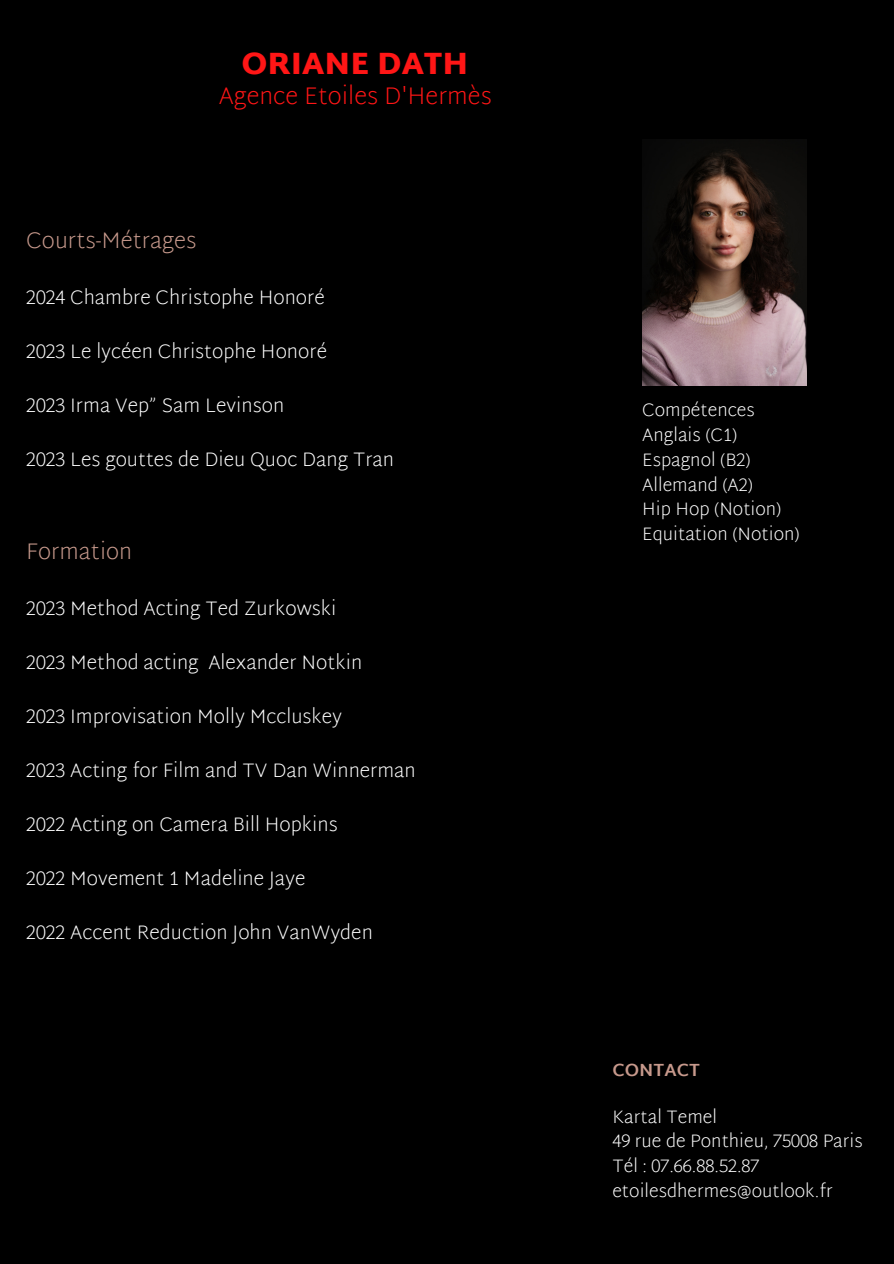
<style>
.page{position:relative;width:894px;height:1264px;background:#fff}
.page>*{position:absolute;margin:0;border:0;box-sizing:border-box;transform-origin:0 0}
.t1{font:900 31.5px "Martel Sans";color:#ff1616}
.t2{font:200 24px "Martel Sans";color:#ff1616}
.t3{font:200 22.5px "Martel Sans";color:#c7998c}
.t4{font:200 19.5px "Martel Sans";color:#fff}
.t5{font:200 18px "Martel Sans";color:#fff}
.t6{font:700 18px "Martel Sans";color:#c7998c}
</style>
<div class="page">
<div style="left:0;top:0;width:893px;height:1263px;background:#000"></div>
<img style="left:642px;top:139px;width:164px;height:247px">
<h2 class="t1" style="left:241px;top:44px;width:228px">ORIANE DATH</h2>
<p class="t2" style="left:219px;top:82px;width:274px">Agence Etoiles D'Hermès</p>
<p class="t3" style="left:26px;top:227px;width:172px">Courts-Métrages</p>
<p class="t4" style="left:26px;top:286px;width:300px">2024 Chambre Christophe Honoré</p>
<p class="t4" style="left:26px;top:340px;width:302px">2023 Le lycéen Christophe Honoré</p>
<p class="t4" style="left:26px;top:394px;width:259px">2023 Irma Vep” Sam Levinson</p>
<p class="t4" style="left:26px;top:448px;width:369px">2023 Les gouttes de Dieu Quoc Dang Tran</p>
<p class="t3" style="left:26px;top:537px;width:107px">Formation</p>
<p class="t4" style="left:26px;top:596px;width:311px">2023 Method Acting Ted Zurkowski</p>
<p class="t4" style="left:26px;top:650px;width:337px">2023 Method acting Alexander Notkin</p>
<p class="t4" style="left:26px;top:704px;width:317px">2023 Improvisation Molly Mccluskey</p>
<p class="t4" style="left:26px;top:758px;width:391px">2023 Acting for Film and TV Dan Winnerman</p>
<p class="t4" style="left:26px;top:812px;width:313px">2022 Acting on Camera Bill Hopkins</p>
<p class="t4" style="left:26px;top:866px;width:280px">2022 Movement 1 Madeline Jaye</p>
<p class="t4" style="left:26px;top:920px;width:348px">2022 Accent Reduction John VanWyden</p>
<p class="t5" style="left:642px;top:399px;width:114px">Compétences</p>
<h3 class="t5" style="left:642px;top:424px;width:97px">Anglais (C1)</h3>
<p class="t5" style="left:642px;top:449px;width:110px">Espagnol (B2)</p>
<p class="t5" style="left:642px;top:474px;width:112px">Allemand (A2)</p>
<p class="t5" style="left:642px;top:498px;width:141px">Hip Hop (Notion)</p>
<p class="t5" style="left:642px;top:523px;width:159px">Equitation (Notion)</p>
<p class="t6" style="left:612px;top:1059px;width:89px">CONTACT</p>
<p class="t5" style="left:612px;top:1105px;width:106px">Kartal Temel</p>
<p class="t5" style="left:612px;top:1130px;width:252px">49 rue de Ponthieu, 75008 Paris</p>
<p class="t5" style="left:612px;top:1155px;width:149px">Tél : 07.66.88.52.87</p>
<p class="t5" style="left:612px;top:1179px;width:222px">etoilesdhermes@outlook.fr</p>
</div>
